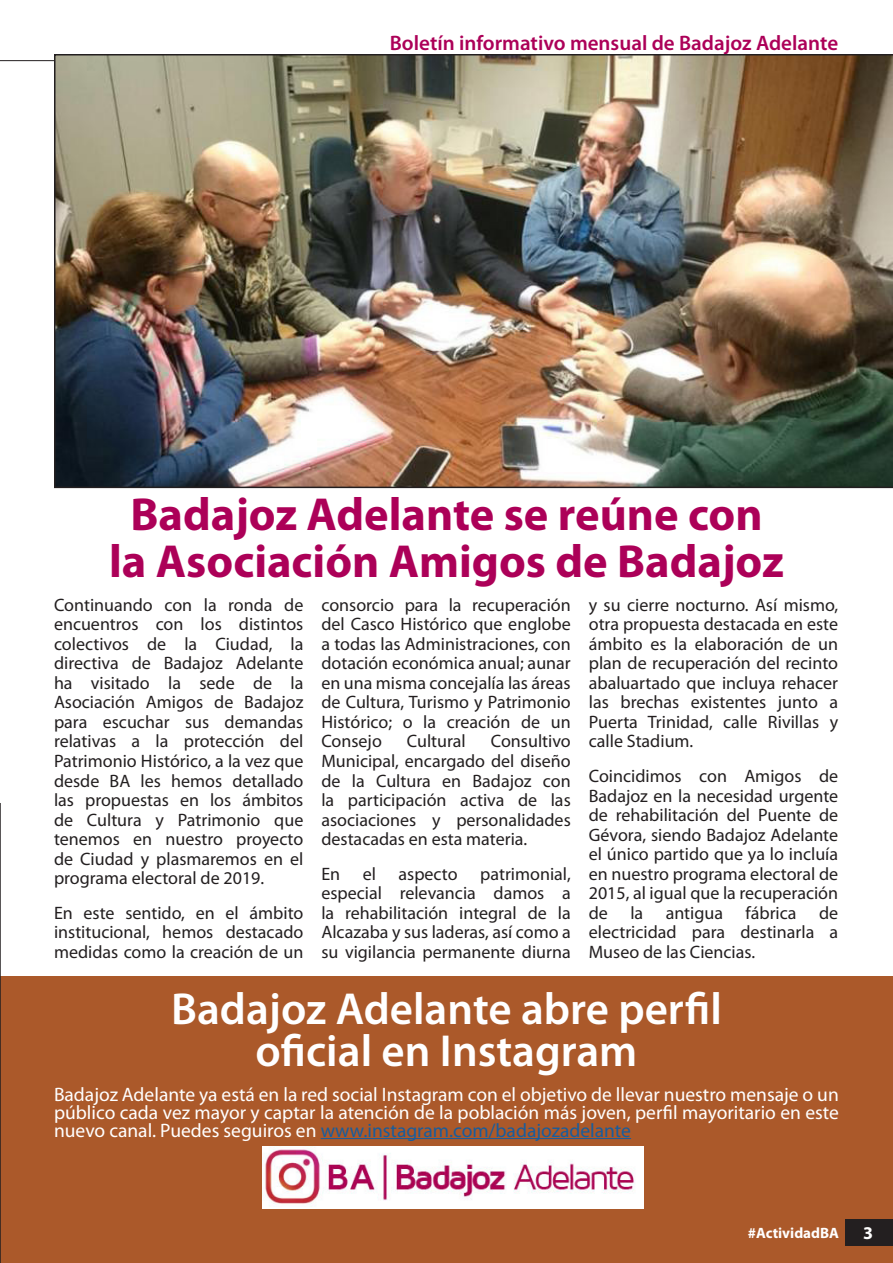
<style>
.page{position:relative;width:893px;height:1263px;background:#fff}
.page>*{position:absolute;margin:0;border:0;box-sizing:border-box;transform-origin:0 0}
.Head_2{font:700 46.5px/46.5px "Myriad Pro";color:#ac0058;text-align:center}
.Head_1{font:600 45px/42px "Myriad Pro";color:#fff;text-align:center}
.Subheading{font:600 21px "Myriad Pro";color:#ac0058}
.Head_1-2{font:19.5px/18px "Myriad Pro";color:#fff;text-align:justify}
.Body{font:18px/19.5px "Myriad Pro";color:#231f20;text-align:justify}
.t1{font:700 18px "Myriad Pro";color:#fff}
.t2{font:700 15px "Myriad Pro";color:#fff}
.s1{color:#175d9e}
</style>
<div class="page">
<div style="left:0;top:977px;width:893px;height:286px;background:#ab592a"></div>
<svg style="left:0;top:803px;width:1px;height:460px"></svg>
<div style="left:846px;top:1219px;width:47px;height:26px;background:#231f20"></div>
<img style="left:54px;top:54px;width:839px;height:434px">
<hr style="left:321px;top:1138px;width:310px;height:1px;background:#175d9e">
<img style="left:262px;top:1147px;width:381px;height:61px">
<p class="Subheading" style="left:390px;top:29px;width:450px">Boletín informativo mensual de Badajoz Adelante</p>
<p class="Head_2" style="left:109px;top:490px;width:676px">Badajoz Adelante se reúne con la Asociación Amigos de Badajoz</p>
<p class="Body" style="left:54px;top:595px;width:251px">Continuando con la ronda de encuentros con los distintos colectivos de la Ciudad, la directiva de Badajoz Adelante ha visitado la sede de la Asociación Amigos de Badajoz para escuchar sus demandas relativas a la protección del Patrimonio Histórico, a la vez que desde BA les hemos detallado las propuestas en los ámbitos de Cultura y Patrimonio que tenemos en nuestro proyecto de Ciudad y plasmaremos en el programa electoral de 2019.</p>
<p class="Body" style="left:54px;top:902px;width:251px">En este sentido, en el ámbito institucional, hemos destacado medidas como la creación de un</p>
<p class="Body" style="left:321px;top:595px;width:251px">consorcio para la recuperación del Casco Histórico que englobe a todas las Administraciones, con dotación económica anual; aunar en una misma concejalía las áreas de Cultura, Turismo y Patrimonio Histórico; o la creación de un Consejo</p>
<p class="Body" style="left:321px;top:731px;width:251px;text-indent:169px">Consultivo Municipal, encargado del diseño de la Cultura en Badajoz con la participación activa de las asociaciones y personalidades destacadas en esta materia.</p>
<p class="Body" style="left:321px;top:863px;width:20px">En</p>
<p class="Body" style="left:363px;top:863px;width:15px">el</p>
<p class="Body" style="left:399px;top:863px;width:61px">aspecto</p>
<p class="Body" style="left:407px;top:731px;width:60px">Cultural</p>
<p class="Body" style="left:321px;top:863px;width:251px;text-indent:159px">patrimonial, especial relevancia damos a la rehabilitación integral de la Alcazaba y sus laderas, así como a su vigilancia permanente diurna</p>
<p class="Body" style="left:589px;top:595px;width:251px">y su cierre nocturno. Así mismo, otra propuesta destacada en este ámbito es la elaboración de un plan de recuperación del recinto abaluartado que incluya rehacer las brechas existentes junto a Puerta Trinidad, calle Rivillas y calle Stadium.</p>
<p class="Body" style="left:589px;top:766px;width:251px">Coincidimos con Amigos de Badajoz en la necesidad urgente de rehabilitación del Puente de Gévora, siendo Badajoz Adelante el único partido que ya lo incluía en nuestro programa electoral de 2015, al igual que la recuperación de la antigua fábrica de electricidad para destinarla a Museo de las Ciencias.</p>
<p class="Head_1" style="left:171px;top:987px;width:552px">Badajoz Adelante abre perfil oficial en Instagram</p>
<p class="Head_1-2" style="left:54px;top:1085px;width:786px">Badajoz Adelante ya está en la red social Instagram con el objetivo de llevar nuestro mensaje o un público cada vez mayor y captar la atención de la población más joven, perfil mayoritario en este nuevo canal. Puedes seguiros en <span class="s1">www.instagram.com/badajozadelante</span></p>
<p class="t2" style="left:748px;top:1223px;width:93px">#ActividadBA</p>
<p class="t1" style="left:863px;top:1221px;width:11px">3</p>
</div>
